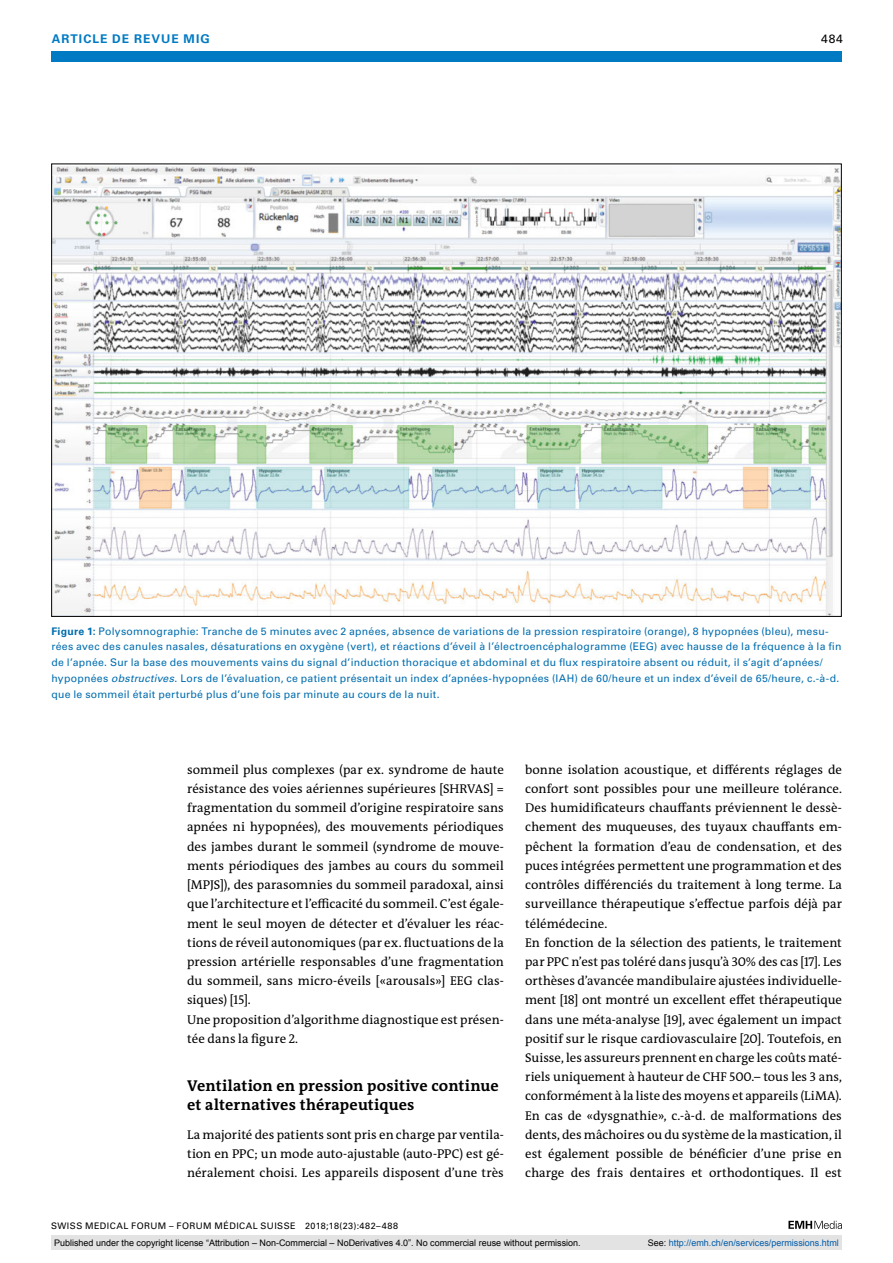
<style>
.page{position:relative;width:893px;height:1263px;background:#fff}
.page>*{position:absolute;margin:0;border:0;box-sizing:border-box;transform-origin:0 0}
.t1{font:700 15.75px/19.2px "The Antiqua B W7";letter-spacing:.01em;color:#000}
.t2{font:12.75px/19.2px "The Antiqua B W5 Plain";letter-spacing:.005em;color:#000}
.t3{font:700 12px "Univers LT Std";color:#007ac3}
.t4{font:12px "Univers LT Std";color:#000}
.t5{font:10.5px/15.8px "Univers LT Std";letter-spacing:.025em;color:#006dae}
.t6{font:9px "Arial";color:#000}
.t7{font:9px "Univers LT Std";letter-spacing:.05em;color:#000}
.t8{font:9px "Arial";color:#005ba9}
.s1{font-weight:700}
.s2{font-style:italic}
.s3{color:#000}
</style>
<div class="page">
<div style="left:51px;top:51px;width:791px;height:11px;background:#007ac3"></div>
<svg style="left:788px;top:1221px;width:54px;height:8px"></svg>
<img style="left:53px;top:167px;width:786px;height:448px">
<div style="left:51px;top:1235px;width:791px;height:15px;background:#e3e3e3"></div>
<p class="t3" style="left:52px;top:31px;width:19px">ARTICLE</p>
<p class="t3" style="left:112px;top:31px;width:32px">DE REVUE</p>
<p class="t3" style="left:184px;top:31px;width:28px">MIG</p>
<p class="t4" style="left:821px;top:31px;width:23px">484</p>
<p class="t5" style="left:51px;top:623px;width:791px"><span class="s1">FIGURE 1:</span> Polysomnographie: Tranche de 5 minutes avec 2 apnées, absence de variations de la pression respiratoire (orange), 8 hypopnées (bleu), mesu&shy;rées avec des canules nasales, désaturations en oxygène (vert), et réactions d’éveil à l’électroencéphalogramme (EEG) avec hausse de la fréquence à la fin de l’apnée. Sur la base des mouvements vains du signal d’induction thoracique et abdominal et du flux respiratoire absent ou réduit, il s’agit d’apnées/ hypopnées <span class="s2">obstructives</span>. Lors de l’évaluation, ce patient présentait un index d’apnées-hypopnées (IAH) de 60/heure et un index d’éveil de 65/heure, c.-à-d. que le sommeil était perturbé plus d’une fois par minute au cours de la nuit.</p>
<p class="t2" style="left:187px;top:760px;width:318px">sommeil plus complexes (par ex. syndrome de haute résistance des voies aériennes supérieures [SHRVAS] = fragmentation du sommeil d’origine respiratoire sans apnées ni hypopnées), des mouvements périodiques des jambes durant le sommeil (syndrome de mouve&shy;ments périodiques des jambes au cours du sommeil [MPJS]), des parasomnies du sommeil paradoxal, ainsi que l’architecture et l’efficacité du sommeil. C’est égale&shy;ment le seul moyen de détecter et d’évaluer les réac&shy;tions de réveil autonomiques (par ex. fluctuations de la pression artérielle responsables d’une fragmentation du sommeil, sans micro-éveils [«arousals»] EEG clas&shy;siques) [15].<br>Une proposition d’algorithme diagnostique est présen&shy;tée dans la figure 2.</p>
<p class="t1" style="left:187px;top:1076px;width:313px">Ventilation en pression positive continue et alternatives thérapeutiques</p>
<p class="t2" style="left:187px;top:1125px;width:318px;text-align:justify">La majorité des patients sont pris en charge par ventila&shy;tion en PPC; un mode auto-ajustable (auto-PPC) est gé&shy;néralement choisi. Les appareils disposent d’une très</p>
<p class="t7" style="left:51px;top:1220px;width:348px">SWISS MEDICAL FORUM – FORUM MÉDICAL SUISSE 2018;18(23):482–488</p>
<p class="t2" style="left:525px;top:760px;width:318px">bonne isolation acoustique, et différents réglages de confort sont possibles pour une meilleure tolérance.<br>Des humidificateurs chauffants préviennent le dessè&shy;chement des muqueuses, des tuyaux chauffants em&shy;pêchent la formation d’eau de condensation, et des puces intégrées permettent une programmation et des contrôles différenciés du traitement à long terme. La surveillance thérapeutique s’effectue parfois déjà par télémédecine.<br>En fonction de la sélection des patients, le traitement par PPC n’est pas toléré dans jusqu’à 30% des cas [17]. Les orthèses d’avancée mandibulaire ajustées individuelle&shy;ment [18] ont montré un excellent effet thérapeutique dans une méta-analyse [19], avec également un impact positif sur le risque cardiovasculaire [20]. Toutefois, en Suisse, les assureurs prennent en charge les coûts maté&shy;riels uniquement à hauteur de CHF 500.– tous les 3 ans, conformément à la liste des moyens et appareils (LiMA).<br>En cas de «dysgnathie», c.-à-d. de malformations des dents, des mâchoires ou du système de la mastication, il est également possible de bénéficier d’une prise en charge des frais dentaires et orthodontiques. Il est</p>
<p class="t6" style="left:54px;top:1237px;width:528px">Published under the copyright license “Attribution – Non-Commercial – NoDerivatives 4.0”. No commercial reuse without permission.</p>
<p class="t8" style="left:648px;top:1237px;width:193px"><span class="s3">See:</span> http://emh.ch/en/services/permissions.html</p>
</div>
